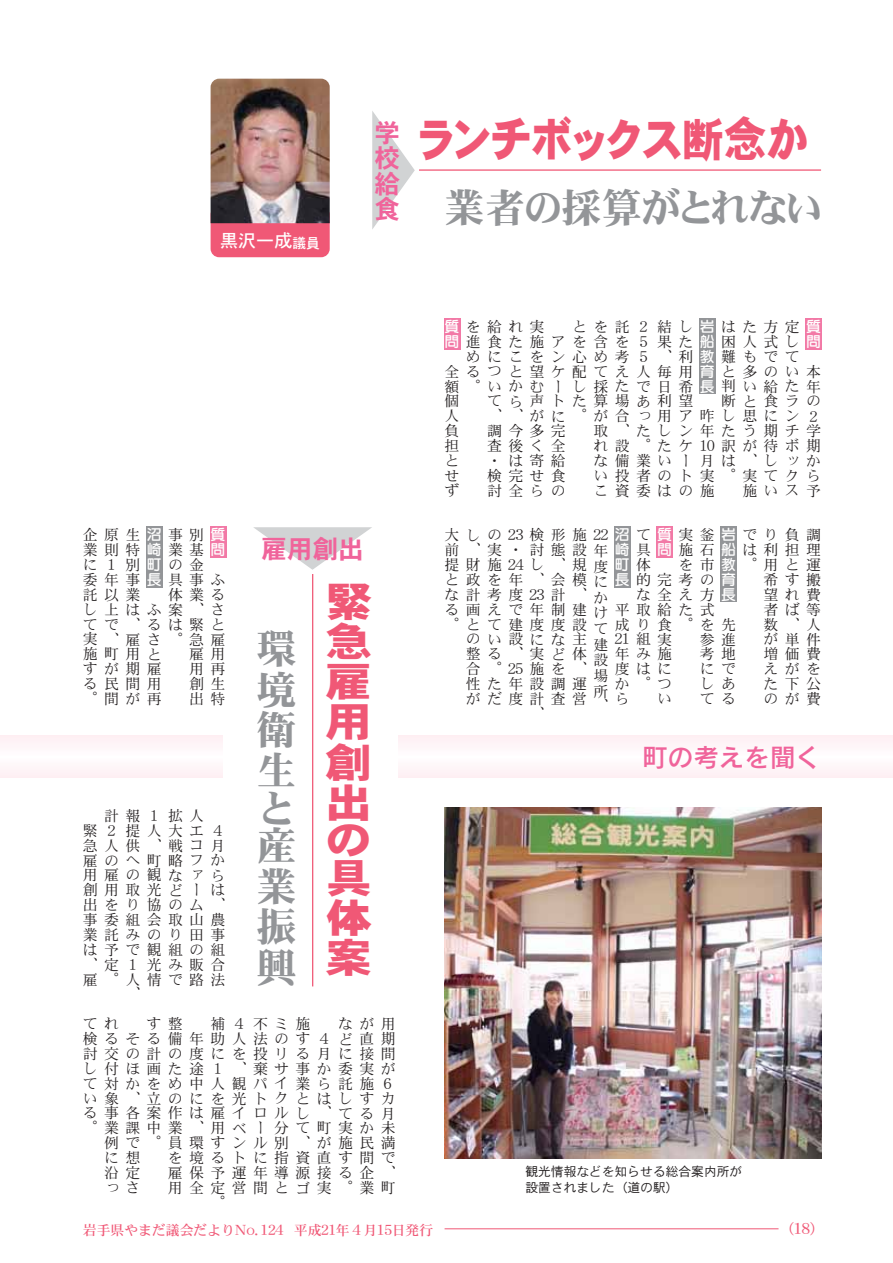
<style>
.page{position:relative;width:893px;height:1263px;background:#fff}
.page>*{position:absolute;margin:0;border:0;box-sizing:border-box;transform-origin:0 0}
.t1{font:46.8px "HOIOA44+DFHS Gothic W9 WINP RKSJ H";letter-spacing:-.065em;color:#f05876;scale:.9 1}
.t2{font:40.35px "H4 BZQ2 S+DFHS Mincho W9 WINP RKSJ H";letter-spacing:-.05em;color:#939598}
.t3{font:40.35px/39.8px "V4 BZQ2 S+DFHS Mincho W9 WINP RKSJ V";color:#939598;text-align:justify}
.t4{font:40.2px/40.2px "VOIOA44+DFHS Gothic W9 WINP RKSJ V";color:#f05876;text-align:justify;scale:1.16 1}
.t5{font:25.5px "HGAZHDY+Rodin Pro DB";color:#f0649b}
.t6{font:25.5px/25.5px "V4 TM8 NO+DFHS Gothic W7 WINP RKSJ V";color:#f0649b;text-align:justify}
.t7{font:25.5px "H4 TM8 NO+DFHS Gothic W7 WINP RKSJ H";color:#f0649b}
.t8{font:18px "HK3 L669+DFHS Gothic W5 WINP RKSJ H";color:#fff}
.t9{font:14.85px/14.9px "VC7 SGMI+DFHS Mincho W3 WINP RKSJ V";letter-spacing:.43em;color:#231f20;text-align:right}
.t10{font:14.85px "HWWTI3 Y+DFHS Mincho W5 WINP RKSJ H";color:#f05876}
.t11{font:13.8px "HWWTI3 Y+DFHS Mincho W5 WINP RKSJ H";color:#f05876}
.t12{font:12.75px/15.9px "H0 EJ4 PT+DFHS Gothic W3 WINP RKSJ H";color:#231f20}
.s1{font-size:13.8px}
.s2{font-family:"VCT9 WR2+Seurat Pro DB V";color:#fff}
.s3{font-family:"HC7 SGMI+DFHS Mincho W3 WINP RKSJ H"}
</style>
<div class="page">
<div style="left:0;top:737px;width:892px;height:40px;background:#feeff3"></div>
<div style="left:0;top:742px;width:892px;height:30px;background:#fef3f6"></div>
<div style="left:0;top:748px;width:892px;height:18px;background:#fef7f9"></div>
<div style="left:0;top:753px;width:892px;height:8px;background:#fffbfd"></div>
<hr style="left:0;top:756px;width:892px;height:1px;background:#fff">
<hr style="left:0;top:757px;width:892px;height:1px;background:#fff">
<hr style="left:444px;top:1228px;width:334px;height:1px;background:#f05876">
<div style="left:210px;top:526px;width:16px;height:32px;background:#f279a6"></div>
<div style="left:146px;top:526px;width:16px;height:62px;background:#939598"></div>
<div style="left:805px;top:318px;width:16px;height:31px;background:#f279a6"></div>
<div style="left:699px;top:318px;width:16px;height:76px;background:#939598"></div>
<div style="left:444px;top:318px;width:16px;height:31px;background:#f279a6"></div>
<div style="left:720px;top:526px;width:16px;height:76px;background:#939598"></div>
<div style="left:656px;top:526px;width:17px;height:32px;background:#f279a6"></div>
<div style="left:614px;top:526px;width:16px;height:62px;background:#939598"></div>
<div style="left:210px;top:206px;width:120px;height:51px;background:#f05876;border-radius:9px"></div>
<svg style="left:372px;top:111px;width:43px;height:118px"></svg>
<hr style="left:419px;top:169px;width:402px;height:2px;background:#f05876">
<img style="left:210px;top:79px;width:120px;height:144px">
<div style="left:223px;top:731px;width:175px;height:51px;background:#fff"></div>
<svg style="left:253px;top:527px;width:119px;height:43px"></svg>
<hr style="left:312px;top:574px;width:1px;height:412px;background:#f05876">
<img style="left:444px;top:808px;width:377px;height:351px">
<p class="t8" style="left:220px;top:234px;width:101px">黒沢一成<span class="s1">議員</span></p>
<p class="t6" style="left:374px;top:123px;width:27px">学校給</p>
<p class="t6" style="left:374px;top:199px;width:27px">食</p>
<p class="t1" style="left:416px;top:121px;width:438px">ランチボックス断念か</p>
<p class="t2" style="left:444px;top:191px;width:381px">業者の採算がとれない</p>
<p class="t9" style="left:83px;top:529px;width:144px;text-align:left">企原生<span class="s2">沼</span>事別<span class="s2">質</span>業則特<span class="s2">崎</span>業基<span class="s2">問</span></p>
<p class="t9" style="left:83px;top:574px;width:144px">委年事<span class="s2">長</span>具事ふ体業る<br>し上はふ案、さてで、るは緊と実、雇さ。急雇雇用<br>用再<br>創生<br>出特</p>
<p class="t7" style="left:261px;top:539px;width:104px">雇用創出</p>
<p class="t9" style="left:83px;top:559px;width:123px">に１別<span class="s2">町</span>の金</p>
<p class="t4" style="left:325px;top:586px;width:42px">緊急雇用創出</p>
<p class="t4" style="left:325px;top:824px;width:42px;line-height:39.6px">の具体案</p>
<p class="t9" style="left:83px;top:589px;width:59px">託以業</p>
<p class="t3" style="left:256px;top:634px;width:42px">環境衛生と産業振興</p>
<p class="t9" style="left:83px;top:648px;width:80px;text-align:justify">施町用とすが期雇る民間用。間が再</p>
<p class="t9" style="left:104px;top:810px;width:101px">計報１拡人</p>
<p class="t9" style="left:83px;top:825px;width:144px;text-align:justify">緊２提人大エ４急人供、戦コ月雇のへ町略フか用雇の観なァら創用取光どーは出をり協のム、事委組会取山農業託みのり田事は予で観組の組、定１光み販合雇。人情で路法</p>
<p class="t9" style="left:125px;top:988px;width:16px">、</p>
<p class="t9" style="left:83px;top:1018px;width:314px">なが用<br>検るそる備年助人法のす４ど直期討交の計の度にを投リる月に接間し付ほ画た途１、棄サ事か委実がて対かをめ中人観パイ業ら託施６い象、立のにを光トクとはしすカる事各案作は雇イロルし、てる月。業課中業、用ベー分て町実か未例で。員環すンル別、が施民満<br>を境るトに指資直す間で<br>雇保予運年導源接る企、<br>用全定営間とゴ実。業町</p>
<p class="t9" style="left:147px;top:1018px;width:38px">す整</p>
<p class="t9" style="left:210px;top:1018px;width:101px">補４不ミ施</p>
<p class="t9" style="left:83px;top:1018px;width:38px">てれ</p>
<p class="t9" style="left:104px;top:1152px;width:38px;text-align:justify">に想沿定っさ</p>
<p class="t9" style="left:210px;top:1197px;width:16px">。</p>
<p class="t9" style="left:444px;top:321px;width:378px">とを託２結し<span class="s2">岩</span>はた方定<span class="s2">質<br>問</span>進食た施アを含を５果た<span class="s2">船</span>困人式し<span class="s2">問</span></p>
<p class="t9" style="left:444px;top:366px;width:378px">全るつと望ケ配てえ人毎用<span class="s2">育</span>と多のい本額。いかむーし採たで日希<span class="s2">長</span>判い給た年断と食ラの<br>、、がに。が合っ用ア昨し思にン２<br>取、たしン年たう期チ学<br>れ設。たケ<span class="s3">１０</span>訳が待ボ期<br>な備業いー月は、しッか<br>い投者のト実。実てクら<br>施いス予</p>
<p class="t9" style="left:444px;top:321px;width:101px"><span class="s2">質</span>を給れ実</p>
<p class="t9" style="left:466px;top:351px;width:335px">めにこをン心め考５、利<span class="s2">教</span>難もでて</p>
<p class="t9" style="left:487px;top:388px;width:208px;line-height:29.7px;text-align:left">てら声トた算場あ利望調今多完</p>
<p class="t9" style="left:487px;top:440px;width:80px;text-align:justify">査後く全・は寄給検完せ食討全らの</p>
<p class="t9" style="left:444px;top:395px;width:16px;text-align:justify">個人負担とせず</p>
<p class="t9" style="left:444px;top:529px;width:378px">大しの<span class="s3">２３</span>検形施<span class="s3">２２</span><span class="s2">沼</span>て<span class="s2">質</span>実釜<span class="s2">岩</span>でり負調前、実・討態設年<span class="s2">崎</span>具<span class="s2">問</span>施石<span class="s2">船</span>は利担理を市<span class="s2">教</span>。用と運<br>希す搬<br>望れ費<br>者ば等<br>数、人<br>が単件<br>増価費<br>えがを<br>た下公<br>のが費</p>
<p class="t9" style="left:593px;top:485px;width:123px">こ資委はの施</p>
<p class="t9" style="left:444px;top:559px;width:208px">提財施<span class="s3">２４</span>し、規度<span class="s2">町</span>体</p>
<p class="t9" style="left:444px;top:574px;width:144px">と政を年、会模</p>
<p class="t9" style="left:444px;top:589px;width:144px">な計考度<span class="s3">２３</span>計、</p>
<p class="t9" style="left:444px;top:604px;width:144px">る画えで年制建</p>
<p class="t9" style="left:444px;top:619px;width:144px">。とて建度度設</p>
<p class="t9" style="left:466px;top:634px;width:123px">のい設にな主</p>
<p class="t9" style="left:466px;top:648px;width:123px">整る、実ど体</p>
<p class="t9" style="left:466px;top:663px;width:123px">合。<span class="s3">２５</span>施を、</p>
<p class="t9" style="left:466px;top:678px;width:123px">性た年設調運</p>
<p class="t9" style="left:466px;top:693px;width:123px">がだ度計査営</p>
<p class="t9" style="left:529px;top:708px;width:16px">、</p>
<p class="t9" style="left:614px;top:574px;width:123px"><span class="s2">長</span>的完考の<span class="s2">育</span>な全え方<span class="s2">長</span></p>
<p class="t9" style="left:699px;top:619px;width:38px;text-align:justify;text-indent:-85px">成り食。を先参進考地にでしあてる</p>
<p class="t9" style="left:593px;top:576px;width:16px;line-height:15.5px;text-align:justify">にかけて建設場所、</p>
<p class="t9" style="left:611px;top:596px;width:105px;line-height:29.7px;text-align:left">平取給た式<br><span class="s3">２１</span>組実</p>
<p class="t9" style="left:614px;top:648px;width:59px">年み施度はにか。つい</p>
<p class="t9" style="left:614px;top:693px;width:16px">ら</p>
<p class="t5" style="left:642px;top:747px;width:180px">町の考えを聞く</p>
<p class="t12" style="left:525px;top:1165px;width:218px">観光情報などを知らせる総合案内所が設置されました（道の駅(</p>
<p class="t11" style="left:83px;top:1224px;width:205px">岩手県やまだ議会だよりＮｏ１２４</p>
<p class="t11" style="left:255px;top:1224px;width:15px">．</p>
<p class="t11" style="left:392px;top:1224px;width:43px">日発行</p>
<p class="t11" style="left:294px;top:1224px;width:29px">平成</p>
<p class="t11" style="left:336px;top:1224px;width:43px">年４月</p>
<p class="t11" style="left:318px;top:1224px;width:23px">２１</p>
<p class="t11" style="left:374px;top:1224px;width:23px">１５</p>
<p class="t10" style="left:779px;top:1223px;width:16px">)</p>
<p class="t10" style="left:809px;top:1223px;width:16px">(</p>
<p class="t10" style="left:790px;top:1223px;width:24px">１８</p>
</div>
